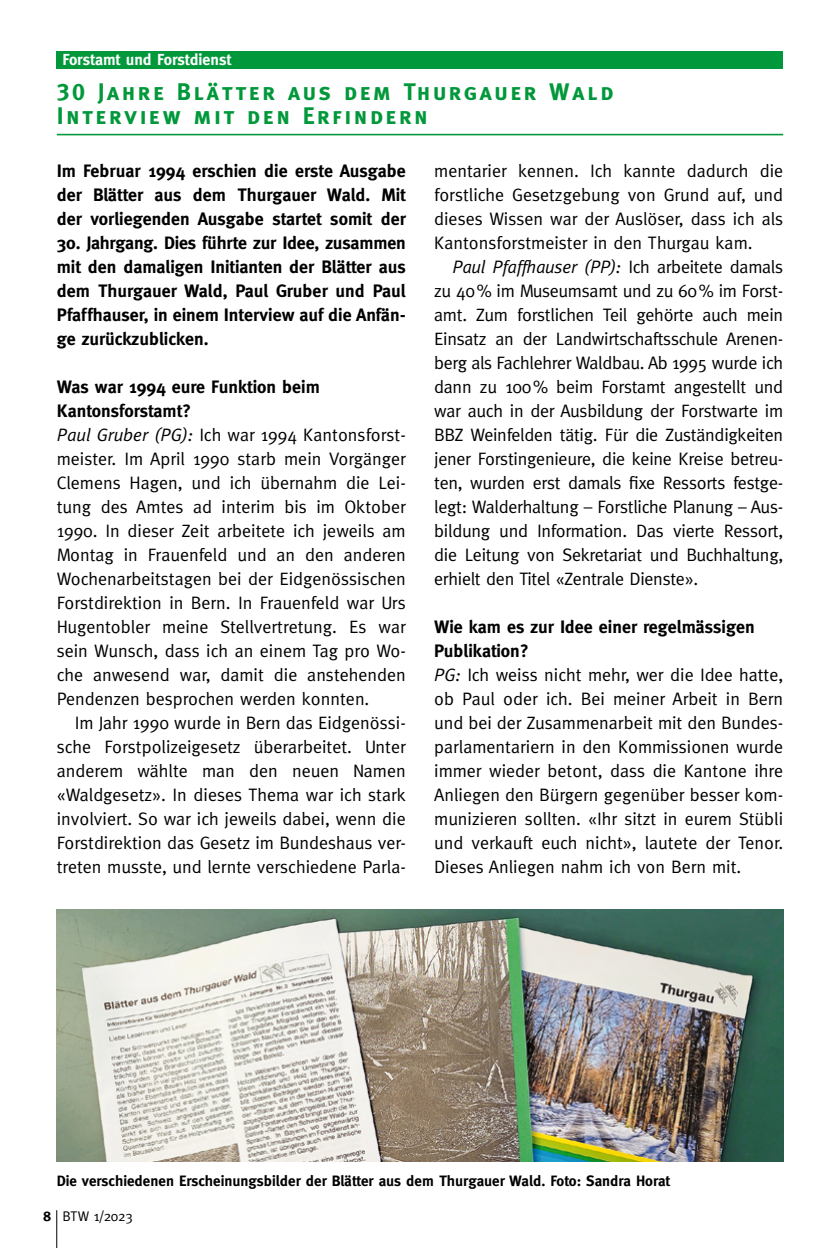
<style>
.page{position:relative;width:840px;height:1248px;background:#fff}
.page>*{position:absolute;margin:0;border:0;box-sizing:border-box;transform-origin:0 0}
.t1{font:24px/24px "Meta Bold Caps";letter-spacing:.1em;color:#00983a}
.t2{font:18px/24px "Meta";color:#000;text-align:justify}
.t3{font:700 18px/24px "Meta";color:#000;text-align:justify}
.t4{font:700 16px "Meta";color:#fff}
.t5{font:700 15px "Meta";color:#000}
.t6{font:14px "Meta";letter-spacing:-.02em;color:#000}
.s1{font-weight:700}
.s2{font-style:italic}
</style>
<div class="page">
<hr style="left:56px;top:1210px;width:1px;height:37px;background:#000">
<div style="left:57px;top:51px;width:725px;height:17px;background:#00983a"></div>
<hr style="left:57px;top:134px;width:725px;height:1px;background:#00983a">
<img style="left:57px;top:909px;width:725px;height:252px">
<p class="t4" style="left:62px;top:50px;width:170px">Forstamt und Forstdienst</p>
<h1 class="t1" style="left:57px;top:79px;width:558px">30 Jahre Blätter aus dem Thurgauer Wald<br>Interview mit den Erfindern</h1>
<p class="t3" style="left:57px;top:158px;width:350px">Im Februar 1994 erschien die erste Ausgabe der Blätter aus dem Thurgauer Wald. Mit der vorliegenden Ausgabe startet somit der</p>
<p class="t3" style="left:57px;top:230px;width:350px">30. Jahrgang. Dies führte zur Idee, zusammen mit den damaligen Initianten der Blätter aus dem Thurgauer Wald, Paul Gruber und Paul Pfaffhauser, in einem Interview auf die Anfän&shy;ge zurückzublicken.</p>
<p class="t2" style="left:57px;top:374px;width:350px;text-align:left"><span class="s1">Was war 1994 eure Funktion beim Kantonsforstamt?<br></span><span class="s2">Paul Gruber (PG):</span> Ich war 1994 Kantonsforst&shy;meister. Im April 1990 starb mein Vorgänger Clemens Hagen, und ich übernahm die Lei&shy;tung des Amtes ad interim bis im Oktober 1990. In dieser Zeit arbeitete ich jeweils am Montag in Frauenfeld und an den anderen Wochenarbeitstagen bei der Eidgenössischen Forstdirektion in Bern. In Frauenfeld war Urs Hugentobler meine Stellvertretung. Es war sein Wunsch, dass ich an einem Tag pro Wo&shy;che anwesend war, damit die anstehenden Pendenzen besprochen werden konnten.</p>
<p class="t2" style="left:57px;top:710px;width:350px;text-indent:18px">Im Jahr 1990 wurde in Bern das Eidgenössi&shy;sche Forstpolizeigesetz überarbeitet. Unter anderem wählte man den neuen Namen «Waldgesetz». In dieses Thema war ich stark involviert. So war ich jeweils dabei, wenn die Forstdirektion das Gesetz im Bundeshaus ver&shy;treten musste, und lernte verschiedene Parla-</p>
<p class="t2" style="left:434px;top:158px;width:350px">mentarier kennen. Ich kannte dadurch die forstliche Gesetzgebung von Grund auf, und dieses Wissen war der Auslöser, dass ich als Kantonsforstmeister in den Thurgau kam.</p>
<p class="t2" style="left:434px;top:254px;width:350px;text-indent:18px"><span class="s2">Paul Pfaffhauser (PP):</span> Ich arbeitete damals zu 40% im Museumsamt und zu 60% im Forst&shy;amt. Zum forstlichen Teil gehörte auch mein Einsatz an der Landwirtschaftsschule Arenen&shy;berg als Fachlehrer Waldbau. Ab 1995 wurde ich dann zu 100% beim Forstamt angestellt und war auch in der Ausbildung der Forstwarte im BBZ Weinfelden tätig. Für die Zuständigkeiten jener Forstingenieure, die keine Kreise betreu&shy;ten, wurden erst damals fixe Ressorts festge&shy;legt: Walderhaltung – Forstliche Planung – Aus&shy;bildung und Information. Das vierte Ressort, die Leitung von Sekretariat und Buchhaltung, erhielt den Titel «Zentrale Dienste».</p>
<p class="t2" style="left:434px;top:614px;width:350px;text-align:left"><span class="s1">Wie kam es zur Idee einer regelmässigen Publikation?<br></span><span class="s2">PG:</span> Ich weiss nicht mehr, wer die Idee hatte, ob Paul oder ich. Bei meiner Arbeit in Bern und bei der Zusammenarbeit mit den Bundes&shy;parlamentariern in den Kommissionen wurde immer wieder betont, dass die Kantone ihre Anliegen den Bürgern gegenüber besser kom&shy;munizieren sollten. «Ihr sitzt in eurem Stübli und verkauft euch nicht», lautete der Tenor.<br>Dieses Anliegen nahm ich von Bern mit.</p>
<p class="t5" style="left:57px;top:1171px;width:614px">Die verschiedenen Erscheinungsbilder der Blätter aus dem Thurgauer Wald. Foto: Sandra Horat</p>
<p class="t6" style="left:44px;top:1208px;width:91px"><span class="s1">8</span> BTW 1/2023</p>
</div>
